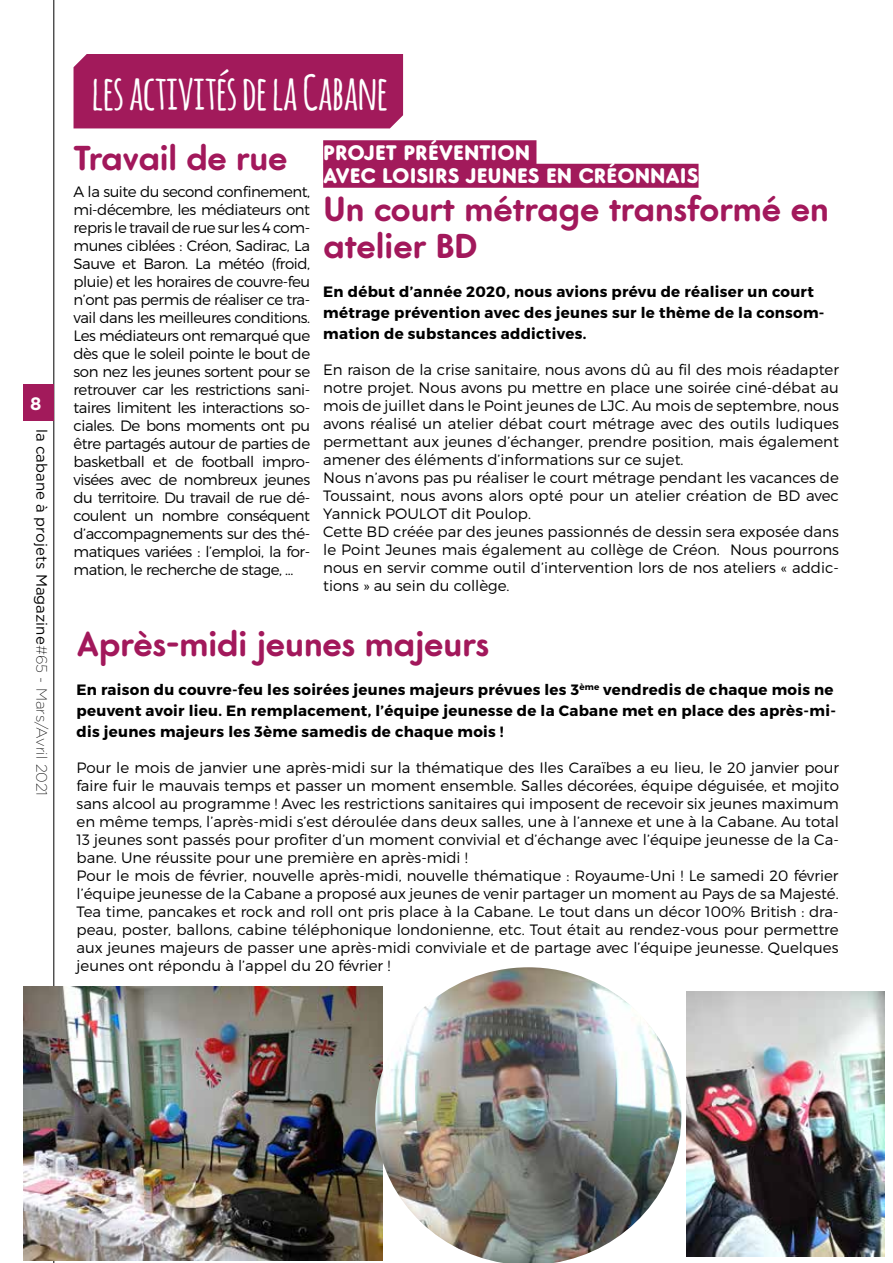
<style>
.page{position:relative;width:893px;height:1263px;background:#fff}
.page>*{position:absolute;margin:0;border:0;box-sizing:border-box;transform-origin:0 0}
.t1{font:700 47.25px "Amatic";color:#fff}
.t2{font:700 34.5px/37.5px "Core Sans GS65";letter-spacing:-.02em;color:#a2185b}
.t3{font:800 21px/23.5px "Core Sans GS75";color:#fff}
.t4{font:700 18px "Gotham";color:#fff}
.t5{font:300 15px/18px "Montserrat";color:#000}
.t6{font:700 15px/21px "Montserrat";letter-spacing:.02em;color:#000}
.t7{font:15px "Gotham";color:#000}
.s1{font-weight:200}
</style>
<div class="page">
<hr style="left:54px;top:0;width:1px;height:1263px;background:#000">
<div style="left:23px;top:385px;width:31px;height:36px;background:#a21a5b"></div>
<div style="left:74px;top:54px;width:329px;height:74px;background:#a21a5b"></div>
<div style="left:323px;top:140px;width:213px;height:24px;background:#a21a5b"></div>
<div style="left:323px;top:164px;width:375px;height:24px;background:#a21a5b"></div>
<img style="left:23px;top:987px;width:352px;height:274px">
<img style="left:686px;top:991px;width:198px;height:265px">
<img style="left:375px;top:967px;width:306px;height:296px">
<p class="t4" style="left:30px;top:392px;width:13px">8</p>
<p class="t7" style="left:52px;top:429px;width:369px;rotate:90deg">la cabane à projets Magazine<span class="s1">#65 - Mars/Avril 2021</span></p>
<h1 class="t1" style="left:92px;top:59px;width:297px">LES ACTIVITÉS DE LA CABANE</h1>
<h3 class="t3" style="left:323px;top:141px;width:377px">PROJET PRÉVENTION<br>AVEC LOISIRS JEUNES EN CRÉONNAIS</h3>
<h2 class="t2" style="left:323px;top:190px;width:507px">Un court métrage transformé en atelier BD</h2>
<p class="t6" style="left:323px;top:282px;width:503px">En début d’année 2020, nous avions prévu de réaliser un court métrage prévention avec des jeunes sur le thème de la consom&shy;mation de substances addictives.</p>
<p class="t5" style="left:323px;top:361px;width:517px">En raison de la crise sanitaire, nous avons dû au fil des mois réadapter notre projet. Nous avons pu mettre en place une soirée ciné-débat au mois de juillet dans le Point jeunes de LJC. Au mois de septembre, nous avons réalisé un atelier débat court métrage avec des outils ludiques permettant aux jeunes d’échanger, prendre position, mais également amener des éléments d’informations sur ce sujet.<br>Nous n’avons pas pu réaliser le court métrage pendant les vacances de Toussaint, nous avons alors opté pour un atelier création de BD avec Yannick POULOT dit Poulop.<br>Cette BD créée par des jeunes passionnés de dessin sera exposée dans le Point Jeunes mais également au collège de Créon. Nous pourrons nous en servir comme outil d’intervention lors de nos ateliers « addic&shy;tions » au sein du collège.</p>
<h2 class="t2" style="left:77px;top:625px;width:414px">Après-midi jeunes majeurs</h2>
<p class="t6" style="left:77px;top:679px;width:761px">En raison du couvre-feu les soirées jeunes majeurs prévues les 3<sup>ème</sup> vendredis de chaque mois ne peuvent avoir lieu. En remplacement, l’équipe jeunesse de la Cabane met en place des après-mi&shy;dis jeunes majeurs les 3ème samedis de chaque mois !</p>
<p class="t5" style="left:77px;top:758px;width:764px">Pour le mois de janvier une après-midi sur la thématique des Iles Caraïbes a eu lieu, le 20 janvier pour faire fuir le mauvais temps et passer un moment ensemble. Salles décorées, équipe déguisée, et mojito sans alcool au programme ! Avec les restrictions sanitaires qui imposent de recevoir six jeunes maximum en même temps, l’après-midi s’est déroulée dans deux salles, une à l’annexe et une à la Cabane. Au total 13 jeunes sont passés pour profiter d’un moment convivial et d’échange avec l’équipe jeunesse de la Ca&shy;bane. Une réussite pour une première en après-midi !<br>Pour le mois de février, nouvelle après-midi, nouvelle thématique : Royaume-Uni ! Le samedi 20 février l’équipe jeunesse de la Cabane a proposé aux jeunes de venir partager un moment au Pays de sa Majesté.<br>Tea time, pancakes et rock and roll ont pris place à la Cabane. Le tout dans un décor 100% British : dra&shy;peau, poster, ballons, cabine téléphonique londonienne, etc. Tout était au rendez-vous pour permettre aux jeunes majeurs de passer une après-midi conviviale et de partage avec l’équipe jeunesse. Quelques jeunes ont répondu à l’appel du 20 février !</p>
<h2 class="t2" style="left:74px;top:139px;width:216px">Travail de rue</h2>
<p class="t5" style="left:74px;top:182px;width:238px;text-align:justify">A la suite du second confinement, mi-décembre, les médiateurs ont repris le travail de rue sur les 4 com&shy;munes ciblées : Créon, Sadirac, La Sauve et Baron. La météo (froid, pluie) et les horaires de couvre-feu n’ont pas permis de réaliser ce tra&shy;vail dans les meilleures conditions.<br>Les médiateurs ont remarqué que dès que le soleil pointe le bout de son nez les jeunes sortent pour se retrouver car les restrictions sani&shy;taires limitent les interactions so&shy;ciales. De bons moments ont pu être partagés autour de parties de basketball et de football impro&shy;visées avec de nombreux jeunes du territoire. Du travail de rue dé&shy;coulent un nombre conséquent d’accompagnements sur des thé&shy;matiques variées : l’emploi, la for&shy;mation, le recherche de stage, ...</p>
</div>
